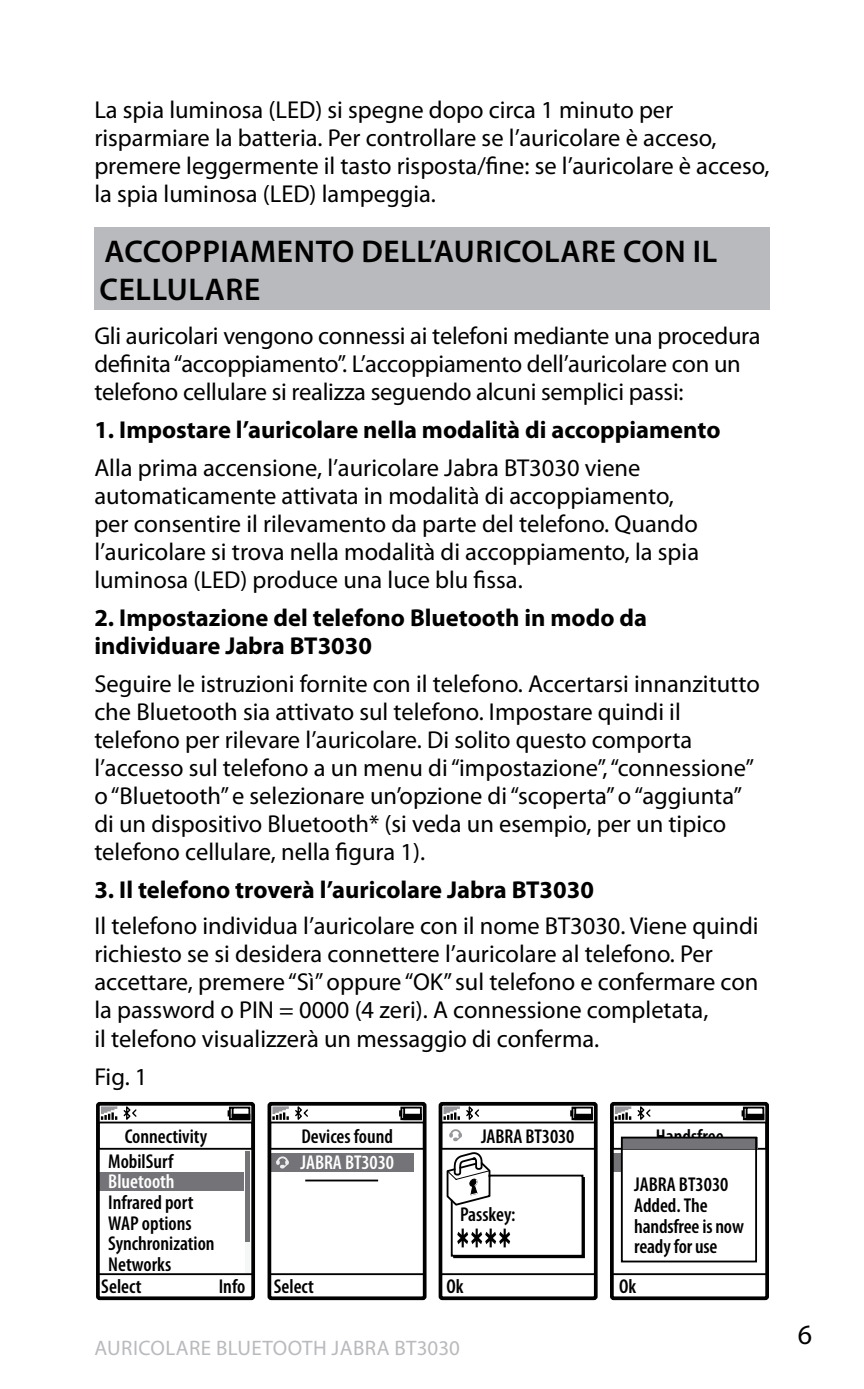
<style>
.page{position:relative;width:864px;height:1389px;background:#fff}
.page>*{position:absolute;margin:0;border:0;box-sizing:border-box;transform-origin:0 0}
.t1{font:600 31.5px/37.8px "Myriad Pro";letter-spacing:.02em;color:#000}
.t2{font:24.5px/28px "Myriad Pro";color:#000}
.t3{font:700 24.5px/28px "Myriad Pro";color:#000}
.t4{font:21px "Myriad Pro";letter-spacing:.02em;color:#b9babd}
.t5{font:600 condensed 19.95px/20.3px "Myriad Pro";color:#000}
.t6{font:600 condensed 19.95px "Myriad Pro";letter-spacing:-.005em;color:#fff}
</style>
<div class="page">
<div style="left:94px;top:227px;width:675px;height:82px;background:#b9babd"></div>
<div style="left:245px;top:1150px;width:5px;height:123px;background:#f5f6f6"></div>
<div style="left:98px;top:1122px;width:155px;height:28px;border:2px solid #000"></div>
<hr style="left:98px;top:1273px;width:155px;height:2px;background:#000">
<div style="left:99px;top:1172px;width:145px;height:18px;background:#747378"></div>
<svg style="left:227px;top:1107px;width:23px;height:14px"></svg>
<svg style="left:101px;top:1107px;width:37px;height:16px"></svg>
<div style="left:245px;top:1151px;width:5px;height:90px;background:#747378"></div>
<div style="left:96px;top:1102px;width:159px;height:198px;border:4px solid #000;border-radius:2px"></div>
<div style="left:611px;top:1122px;width:156px;height:28px;border:2px solid #000"></div>
<hr style="left:611px;top:1273px;width:155px;height:2px;background:#000">
<svg style="left:741px;top:1107px;width:22px;height:14px"></svg>
<svg style="left:614px;top:1107px;width:37px;height:16px"></svg>
<div style="left:611px;top:1153px;width:9px;height:18px;background:#747378"></div>
<div style="left:609px;top:1102px;width:159px;height:198px;border:4px solid #000;border-radius:2px"></div>
<div style="left:620px;top:1137px;width:136px;height:11px;background:#747378"></div>
<div style="left:620px;top:1137px;width:136px;height:125px;border:2px solid #000"></div>
<div style="left:269px;top:1122px;width:155px;height:28px;border:2px solid #000"></div>
<hr style="left:269px;top:1273px;width:155px;height:2px;background:#000">
<div style="left:269px;top:1153px;width:145px;height:18px;background:#747378"></div>
<svg style="left:399px;top:1107px;width:22px;height:14px"></svg>
<svg style="left:272px;top:1107px;width:37px;height:16px"></svg>
<hr style="left:305px;top:1180px;width:73px;height:1px;background:#000">
<svg style="left:276px;top:1156px;width:13px;height:12px"></svg>
<div style="left:267px;top:1102px;width:159px;height:198px;border:4px solid #000;border-radius:2px"></div>
<div style="left:440px;top:1122px;width:155px;height:28px;border:2px solid #000"></div>
<div style="left:438px;top:1102px;width:159px;height:198px;border:4px solid #000;border-radius:2px"></div>
<hr style="left:440px;top:1273px;width:155px;height:2px;background:#000">
<svg style="left:570px;top:1106px;width:23px;height:15px"></svg>
<svg style="left:446px;top:1152px;width:139px;height:107px"></svg>
<svg style="left:443px;top:1104px;width:37px;height:37px"></svg>
<p class="t2" style="left:94px;top:95px;width:676px">La spia luminosa (LED) si spegne dopo circa 1 minuto per risparmiare la batteria. Per controllare se l’auricolare è acceso, premere leggermente il tasto risposta/fine: se l’auricolare è acceso, la spia luminosa (LED) lampeggia.</p>
<p class="t1" style="left:100px;top:232px;width:619px">ACCOPPIAMENTO DELL’AURICOLARE CON IL<br>CELLULARE</p>
<p class="t2" style="left:94px;top:322px;width:667px">Gli auricolari vengono connessi ai telefoni mediante una procedura definita “accoppiamento”. L’accoppiamento dell’auricolare con un telefono cellulare si realizza seguendo alcuni semplici passi:</p>
<p class="t3" style="left:94px;top:415px;width:627px">1. Impostare l’auricolare nella modalità di accoppiamento</p>
<p class="t2" style="left:94px;top:454px;width:606px">Alla prima accensione, l’auricolare Jabra BT3030 viene automaticamente attivata in modalità di accoppiamento, per consentire il rilevamento da parte del telefono. Quando l’auricolare si trova nella modalità di accoppiamento, la spia luminosa (LED) produce una luce blu fissa.</p>
<p class="t3" style="left:94px;top:603px;width:554px">2. Impostazione del telefono Bluetooth in modo da individuare Jabra BT3030</p>
<p class="t2" style="left:94px;top:670px;width:666px">Seguire le istruzioni fornite con il telefono. Accertarsi innanzitutto che Bluetooth sia attivato sul telefono. Impostare quindi il telefono per rilevare l’auricolare. Di solito questo comporta l’accesso sul telefono a un menu di “impostazione”, “connessione” o “Bluetooth” e selezionare un’opzione di “scoperta” o “aggiunta” di un dispositivo Bluetooth* (si veda un esempio, per un tipico telefono cellulare, nella figura 1 ).</p>
<p class="t3" style="left:94px;top:875px;width:501px">3. Il telefono troverà l’auricolare Jabra BT3030</p>
<p class="t2" style="left:94px;top:911px;width:665px">Il telefono individua l’auricolare con il nome BT3030. Viene quindi richiesto se si desidera connettere l’auricolare al telefono. Per accettare, premere “Sì” oppure “OK” sul telefono e confermare con la password o PIN = 0000 (4 zeri). A connessione completata,<br>il telefono visualizzerà un messaggio di conferma.</p>
<p class="t2" style="left:94px;top:1062px;width:47px">Fig. 1</p>
<p class="t5" style="left:108px;top:1124px;width:100px;line-height:24.5px;text-indent:16px">Connectivity<br>MobilSurf</p>
<p class="t6" style="left:108px;top:1169px;width:68px">Bluetooth</p>
<p class="t5" style="left:108px;top:1192px;width:87px">Infrared port</p>
<p class="t5" style="left:108px;top:1213px;width:85px">WAP options</p>
<p class="t5" style="left:108px;top:1233px;width:108px">Synchronization</p>
<p class="t5" style="left:108px;top:1254px;width:64px">Networks</p>
<p class="t5" style="left:101px;top:1276px;width:42px">Select</p>
<p class="t5" style="left:219px;top:1276px;width:28px">Info</p>
<p class="t5" style="left:655px;top:1126px;width:69px">Handsfree</p>
<p class="t5" style="left:481px;top:1125px;width:95px">JABRA BT3030</p>
<p class="t5" style="left:301px;top:1126px;width:93px">Devices found</p>
<p class="t6" style="left:300px;top:1150px;width:95px">JABRA BT3030</p>
<p class="t5" style="left:633px;top:1174px;width:111px">JABRA BT3030<br>Added. The handsfree is now ready for use</p>
<p class="t5" style="left:460px;top:1204px;width:57px">Passkey:</p>
<p class="t5" style="left:618px;top:1276px;width:19px">Ok</p>
<p class="t5" style="left:446px;top:1276px;width:19px">Ok</p>
<p class="t5" style="left:274px;top:1276px;width:42px">Select</p>
<p class="t4" style="left:94px;top:1335px;width:367px">AURICOLARE BLUETOOTH JABRA BT3030</p>
</div>
